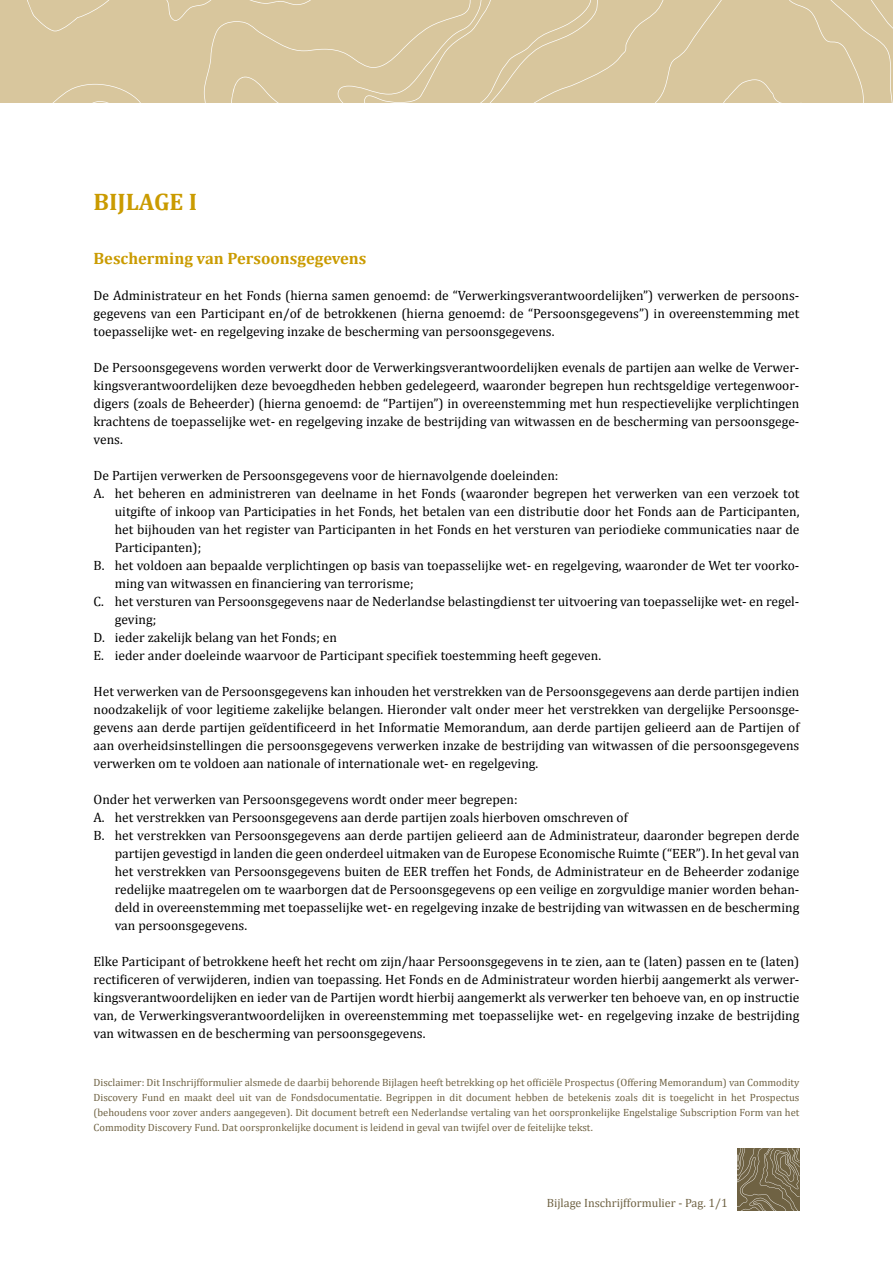
<style>
.page{position:relative;width:893px;height:1263px;background:#fff}
.page>*{position:absolute;margin:0;border:0;box-sizing:border-box;transform-origin:0 0}
.t1{font:700 24px "Cambria";color:#ca9b00}
.t2{font:700 16.5px "Cambria";color:#ca9b00}
.t3{font:13.5px/18px "Cambria";color:#000;text-align:justify}
.t4{font:12px "Cambria";color:#6f6243}
.t5{font:10.5px/15px "Cambria";color:#6f6243;text-align:justify}
</style>
<div class="page">
<div style="left:819px;top:0;width:74px;height:102px;background:#d8c69d"></div>
<div style="left:0;top:0;width:819px;height:102px;background:#d8c69d"></div>
<svg style="left:738px;top:1148px;width:61px;height:63px;background:#7d7155"></svg>
<h1 class="t1" style="left:94px;top:185px;width:105px">BIJLAGE I</h1>
<p class="t2" style="left:94px;top:247px;width:274px">Bescherming van Persoonsgegevens</p>
<p class="t3" style="left:94px;top:286px;width:707px">De Administrateur en het Fonds (hierna samen genoemd: de “Verwerkingsverantwoordelijken”) verwerken de persoons&shy;gegevens van een Participant en/of de betrokkenen (hierna genoemd: de “Persoonsgegevens”) in overeenstemming met toepasselijke wet- en regelgeving inzake de bescherming van persoonsgegevens.</p>
<p class="t3" style="left:94px;top:358px;width:707px">De Persoonsgegevens worden verwerkt door de Verwerkingsverantwoordelijken evenals de partijen aan welke de Verwer&shy;kingsverantwoordelijken deze bevoegdheden hebben gedelegeerd, waaronder begrepen hun rechtsgeldige vertegenwoor&shy;digers (zoals de Beheerder) (hierna genoemd: de “Partijen”) in overeenstemming met hun respectievelijke verplichtingen krachtens de toepasselijke wet- en regelgeving inzake de bestrijding van witwassen en de bescherming van persoonsgege&shy;vens.</p>
<p class="t3" style="left:94px;top:466px;width:466px">De Partijen verwerken de Persoonsgegevens voor de hiernavolgende doeleinden:</p>
<p class="t3" style="left:94px;top:484px;width:707px">A. het beheren en administreren van deelname in het Fonds (waaronder begrepen het verwerken van een verzoek tot</p>
<p class="t3" style="left:115px;top:502px;width:686px">uitgifte of inkoop van Participaties in het Fonds, het betalen van een distributie door het Fonds aan de Participanten,</p>
<p class="t3" style="left:115px;top:520px;width:686px">het bijhouden van het register van Participanten in het Fonds en het versturen van periodieke communicaties naar de</p>
<p class="t3" style="left:115px;top:538px;width:88px">Participanten);</p>
<p class="t3" style="left:94px;top:556px;width:707px">B. het voldoen aan bepaalde verplichtingen op basis van toepasselijke wet- en regelgeving, waaronder de Wet ter voorko-</p>
<p class="t3" style="left:115px;top:574px;width:300px">ming van witwassen en financiering van terrorisme;</p>
<p class="t3" style="left:94px;top:592px;width:707px">C. het versturen van Persoonsgegevens naar de Nederlandse belastingdienst ter uitvoering van toepasselijke wet- en regel-</p>
<p class="t3" style="left:115px;top:610px;width:43px">geving;</p>
<p class="t3" style="left:94px;top:628px;width:245px">D. ieder zakelijk belang van het Fonds; en</p>
<p class="t3" style="left:94px;top:646px;width:509px">E. ieder ander doeleinde waarvoor de Participant specifiek toestemming heeft gegeven.</p>
<p class="t3" style="left:94px;top:682px;width:707px">Het verwerken van de Persoonsgegevens kan inhouden het verstrekken van de Persoonsgegevens aan derde partijen indien noodzakelijk of voor legitieme zakelijke belangen. Hieronder valt onder meer het verstrekken van dergelijke Persoonsge&shy;gevens aan derde partijen geïdentificeerd in het Informatie Memorandum, aan derde partijen gelieerd aan de Partijen of aan overheidsinstellingen die persoonsgegevens verwerken inzake de bestrijding van witwassen of die persoonsgegevens verwerken om te voldoen aan nationale of internationale wet- en regelgeving.</p>
<p class="t3" style="left:94px;top:790px;width:426px">Onder het verwerken van Persoonsgegevens wordt onder meer begrepen:</p>
<p class="t3" style="left:94px;top:808px;width:536px">A. het verstrekken van Persoonsgegevens aan derde partijen zoals hierboven omschreven of</p>
<p class="t3" style="left:94px;top:826px;width:707px">B. het verstrekken van Persoonsgegevens aan derde partijen gelieerd aan de Administrateur, daaronder begrepen derde</p>
<p class="t3" style="left:115px;top:844px;width:686px">partijen gevestigd in landen die geen onderdeel uitmaken van de Europese Economische Ruimte (“EER”). In het geval van</p>
<p class="t3" style="left:115px;top:862px;width:686px">het verstrekken van Persoonsgegevens buiten de EER treffen het Fonds, de Administrateur en de Beheerder zodanige</p>
<p class="t3" style="left:115px;top:880px;width:686px">redelijke maatregelen om te waarborgen dat de Persoonsgegevens op een veilige en zorgvuldige manier worden behan-</p>
<p class="t3" style="left:115px;top:898px;width:686px">deld in overeenstemming met toepasselijke wet- en regelgeving inzake de bestrijding van witwassen en de bescherming</p>
<p class="t3" style="left:115px;top:916px;width:134px">van persoonsgegevens.</p>
<p class="t3" style="left:94px;top:952px;width:707px">Elke Participant of betrokkene heeft het recht om zijn/haar Persoonsgegevens in te zien, aan te (laten) passen en te (laten) rectificeren of verwijderen, indien van toepassing. Het Fonds en de Administrateur worden hierbij aangemerkt als verwer&shy;kingsverantwoordelijken en ieder van de Partijen wordt hierbij aangemerkt als verwerker ten behoeve van, en op instructie van, de Verwerkingsverantwoordelijken in overeenstemming met toepasselijke wet- en regelgeving inzake de bestrijding van witwassen en de bescherming van persoonsgegevens.</p>
<p class="t5" style="left:94px;top:1075px;width:707px">Disclaimer: Dit Inschrijfformulier alsmede de daarbij behorende Bijlagen heeft betrekking op het officiële Prospectus (Offering Memorandum) van Commodity Discovery Fund en maakt deel uit van de Fondsdocumentatie. Begrippen in dit document hebben de betekenis zoals dit is toegelicht in het Prospectus (behoudens voor zover anders aangegeven). Dit document betreft een Nederlandse vertaling van het oorspronkelijke Engelstalige Subscription Form van het Commodity Discovery Fund. Dat oorspronkelijke document is leidend in geval van twijfel over de feitelijke tekst.</p>
<p class="t4" style="left:547px;top:1196px;width:182px">Bijlage Inschrijfformulier - Pag. 1/1</p>
</div>
